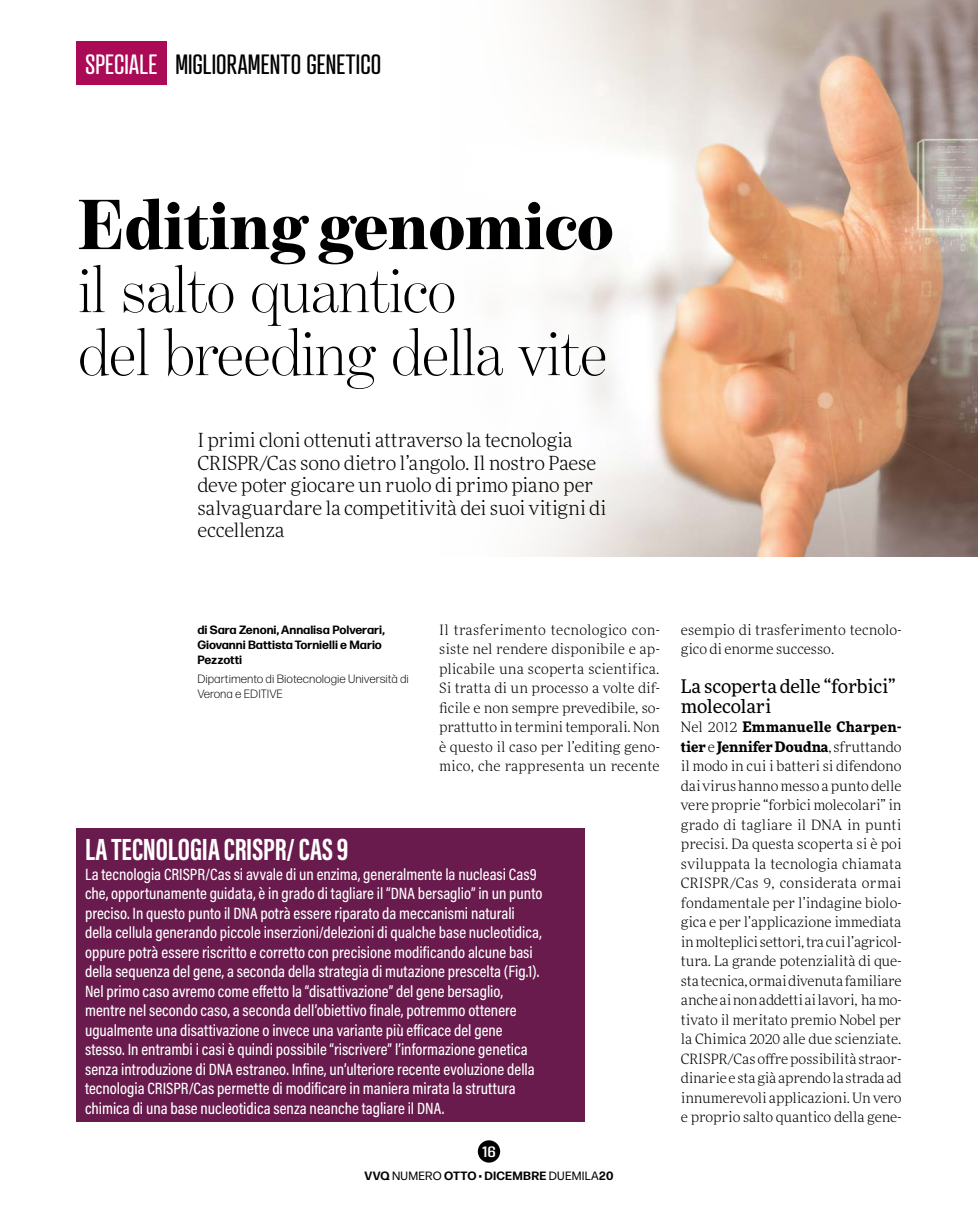
<style>
.page{position:relative;width:978px;height:1212px;background:#fff}
.page>*{position:absolute;margin:0;border:0;box-sizing:border-box;transform-origin:0 0}
.VQ20_Titolo_BentonMo{font:900 72px "Benton Mod Disp";color:#000}
.VQ20_Titolo_BentonMo-2{font:300 67.5px/63px "Benton Mod Disp";color:#000}
.VQ20_BoxNEG_TITOLO{font:700 31.5px "Acumin Pro Extra Cond";color:#fff}
.t1{font:27px "Atrament";letter-spacing:.01em;color:#000}
.VQ20_Sommario{font:300 19.5px/22.5px "More Pro";letter-spacing:-.015em;color:#000}
.VQ20_Titoletto_infra{font:18.75px/19.5px "More Pro";letter-spacing:-.005em;color:#000}
.VQ20_BoxNEG_TESTO{font:500 16.5px/19.5px "Acumin Pro Cond";color:#fff}
.t2{font:600 15px "Address Sans Pro";color:#fff}
.VQ20_Testo{font:300 14.25px/19.5px "More Pro";color:#000;text-align:justify}
.VQ20_firma{font:700 12px/15px "Forma DJR Micro";color:#000}
.VQ20_firma_specifica{font:300 12px/15px "Forma DJR Micro";color:#000}
.VQ20_firma-2{font:700 12px "Forma DJR Micro";letter-spacing:.02em;color:#000}
.s1{color:#fff}
.s2{font-weight:400}
.s3{font-weight:700}
</style>
<div class="page">
<div style="left:478px;top:1140px;width:22px;height:22px;background:#000;border-radius:50%"></div>
<div style="left:77px;top:41px;width:90px;height:44px;background:#ab0a57"></div>
<div style="left:77px;top:828px;width:508px;height:294px;background:#691b4d"></div>
<img style="left:533px;top:0;width:445px;height:557px">
<h3 class="t1" style="left:85px;top:48px;width:298px"><span class="s1">SPECIALE</span> MIGLIORAMENTO GENETICO</h3>
<p class="VQ20_Titolo_BentonMo" style="left:78px;top:184px;width:537px">Editing genomico</p>
<p class="VQ20_Titolo_BentonMo-2" style="left:78px;top:258px;width:530px">il salto quantico<br>del breeding della vite</p>
<p class="VQ20_Sommario" style="left:197px;top:428px;width:410px">I primi cloni ottenuti attraverso la tecnologia CRISPR/Cas sono dietro l’angolo. Il nostro Paese deve poter giocare un ruolo di primo piano per salvaguardare la competitività dei suoi vitigni di eccellenza</p>
<p class="VQ20_firma" style="left:197px;top:622px;width:189px">di Sara Zenoni, Annalisa Polverari,<br>Giovanni Battista Tornielli e Mario<br>Pezzotti</p>
<p class="VQ20_firma_specifica" style="left:197px;top:671px;width:213px">Dipartimento di Biotecnologie Università di<br>Verona e EDITIVE</p>
<p class="VQ20_Testo" style="left:439px;top:619px;width:222px">Il trasferimento tecnologico con&shy;siste nel rendere disponibile e ap&shy;plicabile una scoperta scientifica.<br>Si tratta di un processo a volte dif&shy;ficile e non sempre prevedibile, so&shy;prattutto in termini temporali. Non è questo il caso per l’editing geno&shy;mico, che rappresenta un recente</p>
<p class="VQ20_BoxNEG_TITOLO" style="left:85px;top:830px;width:265px">LA TECNOLOGIA CRISPR/ CAS 9</p>
<p class="VQ20_BoxNEG_TESTO" style="left:85px;top:864px;width:459px">La tecnologia CRISPR/Cas si avvale di un enzima, generalmente la nucleasi Cas9 che, opportunamente guidata, è in grado di tagliare il “DNA bersaglio” in un punto preciso. In questo punto il DNA potrà essere riparato da meccanismi naturali della cellula generando piccole inserzioni/delezioni di qualche base nucleotidica, oppure potrà essere riscritto e corretto con precisione modificando alcune basi della sequenza del gene, a seconda della strategia di mutazione prescelta (Fig.1).</p>
<p class="VQ20_BoxNEG_TESTO" style="left:85px;top:981px;width:451px">Nel primo caso avremo come effetto la “disattivazione” del gene bersaglio, mentre nel secondo caso, a seconda dell’obiettivo finale, potremmo ottenere ugualmente una disattivazione o invece una variante più efficace del gene stesso. In entrambi i casi è quindi possibile “riscrivere” l’informazione genetica senza introduzione di DNA estraneo. Infine, un’ulteriore recente evoluzione della tecnologia CRISPR/Cas permette di modificare in maniera mirata la struttura chimica di una base nucleotidica senza neanche tagliare il DNA.</p>
<p class="t2" style="left:482px;top:1143px;width:15px">16</p>
<p class="VQ20_firma-2" style="left:365px;top:1168px;width:250px">VVQ <span class="s2">NUMERO</span> otto <span class="s2">•</span> dicembre <span class="s2">DUEMILA</span>20</p>
<p class="VQ20_Testo" style="left:681px;top:619px;width:222px">esempio di trasferimento tecnolo&shy;gico di enorme successo.</p>
<p class="VQ20_Titoletto_infra" style="left:681px;top:676px;width:216px">La scoperta delle “forbici” molecolari</p>
<p class="VQ20_Testo" style="left:681px;top:717px;width:222px">Nel 2012 <span class="s3">Emmanuelle Charpen&shy;tier</span> e <span class="s3">Jennifer Doudna</span>, sfruttando il modo in cui i batteri si difendono dai virus hanno messo a punto delle vere proprie “forbici molecolari” in grado di tagliare il DNA in punti precisi. Da questa scoperta si è poi sviluppata la tecnologia chiamata CRISPR/Cas 9, considerata ormai fondamentale per l’indagine biolo&shy;gica e per l’applicazione immediata in molteplici settori, tra cui l’agricol&shy;tura. La grande potenzialità di que&shy;sta tecnica, ormai divenuta familiare anche ai non addetti ai lavori, ha mo&shy;tivato il meritato premio Nobel per la Chimica 2020 alle due scienziate.<br>CRISPR/Cas offre possibilità straor&shy;dinarie e sta già aprendo la strada ad innumerevoli applicazioni. Un vero e proprio salto quantico della gene-</p>
</div>
